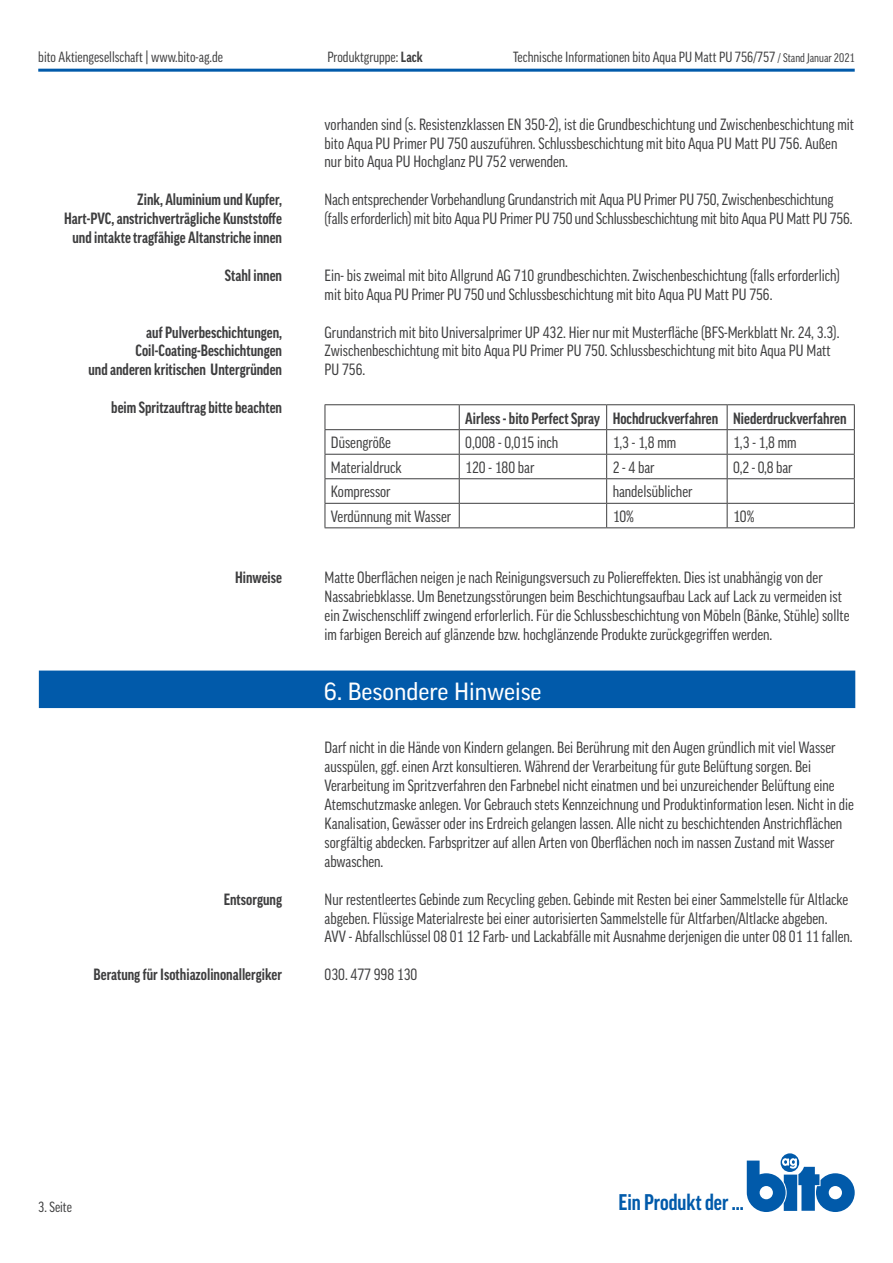
<style>
.page{position:relative;width:893px;height:1263px;background:#fff}
.page>*{position:absolute;margin:0;border:0;box-sizing:border-box;transform-origin:0 0}
.blauer_Balken{font:24px "Good Pro";color:#fff}
.t1{font:700 condensed 21.9px "Good Pro";color:#015aaa}
.Inhalt{font:condensed 15.75px/18.9px "Good Pro";color:#3e3e3f}
.Auflistung{font:700 condensed 15.75px "Good Pro";color:#3e3e3f}
.Inhalt-2{font:700 condensed 15.75px "Good Pro";color:#3e3e3f}
.t2{font:condensed 14.25px "Good Pro";color:#3e3e3f}
.s1{font-weight:700}
.s2{font-size:12px}
</style>
<div class="page">
<hr style="left:38px;top:69px;width:817px;height:3px;background:#015aaa">
<svg style="left:781px;top:1153px;width:18px;height:19px"></svg>
<svg style="left:747px;top:1158px;width:108px;height:54px"></svg>
<div style="left:39px;top:670px;width:816px;height:38px;background:#015aaa"></div>
<hr style="left:325px;top:404px;width:134px;height:1px;background:#3e3e3f">
<hr style="left:459px;top:404px;width:148px;height:1px;background:#3e3e3f">
<hr style="left:607px;top:404px;width:120px;height:1px;background:#3e3e3f">
<hr style="left:727px;top:404px;width:128px;height:1px;background:#3e3e3f">
<hr style="left:325px;top:429px;width:134px;height:1px;background:#3e3e3f">
<hr style="left:459px;top:429px;width:148px;height:1px;background:#3e3e3f">
<hr style="left:607px;top:429px;width:120px;height:1px;background:#3e3e3f">
<hr style="left:727px;top:429px;width:128px;height:1px;background:#3e3e3f">
<hr style="left:325px;top:454px;width:134px;height:1px;background:#3e3e3f">
<hr style="left:459px;top:454px;width:148px;height:1px;background:#3e3e3f">
<hr style="left:607px;top:454px;width:120px;height:1px;background:#3e3e3f">
<hr style="left:727px;top:454px;width:128px;height:1px;background:#3e3e3f">
<hr style="left:325px;top:478px;width:134px;height:1px;background:#3e3e3f">
<hr style="left:459px;top:478px;width:148px;height:1px;background:#3e3e3f">
<hr style="left:607px;top:478px;width:120px;height:1px;background:#3e3e3f">
<hr style="left:727px;top:478px;width:128px;height:1px;background:#3e3e3f">
<hr style="left:325px;top:503px;width:134px;height:1px;background:#3e3e3f">
<svg style="left:325px;top:405px;width:1px;height:122px"></svg>
<hr style="left:459px;top:503px;width:148px;height:1px;background:#3e3e3f">
<svg style="left:459px;top:405px;width:1px;height:122px"></svg>
<hr style="left:607px;top:503px;width:120px;height:1px;background:#3e3e3f">
<svg style="left:606px;top:405px;width:1px;height:122px"></svg>
<hr style="left:727px;top:503px;width:128px;height:1px;background:#3e3e3f">
<svg style="left:727px;top:405px;width:1px;height:122px"></svg>
<svg style="left:854px;top:405px;width:1px;height:122px"></svg>
<hr style="left:325px;top:527px;width:134px;height:1px;background:#3e3e3f">
<hr style="left:459px;top:527px;width:148px;height:1px;background:#3e3e3f">
<hr style="left:607px;top:527px;width:120px;height:1px;background:#3e3e3f">
<hr style="left:727px;top:527px;width:128px;height:1px;background:#3e3e3f">
<p class="t2" style="left:38px;top:49px;width:186px">bito Aktiengesellschaft | www.bito-ag.de</p>
<p class="t2" style="left:327px;top:49px;width:97px">Produktgruppe: <span class="s1">Lack</span></p>
<p class="t2" style="left:513px;top:49px;width:343px">Technische Informationen bito Aqua PU Matt PU 756/757 <span class="s2">/ Stand Januar 2021</span></p>
<p class="Auflistung" style="left:137px;top:191px;width:146px">Zink, Aluminium und Kupfer,</p>
<p class="Auflistung" style="left:64px;top:210px;width:219px">Hart-PVC, anstrichverträgliche Kunststoffe</p>
<p class="Auflistung" style="left:72px;top:229px;width:211px">und intakte tragfähige Altanstriche innen</p>
<p class="Auflistung" style="left:225px;top:266px;width:59px">Stahl innen</p>
<p class="Auflistung" style="left:146px;top:323px;width:137px">auf Pulverbeschichtungen,</p>
<p class="Auflistung" style="left:135px;top:342px;width:148px">Coil-Coating-Beschichtungen</p>
<p class="Auflistung" style="left:88px;top:361px;width:195px">und anderen kritischen Untergründen</p>
<p class="Auflistung" style="left:111px;top:399px;width:172px">beim Spritzauftrag bitte beachten</p>
<p class="Auflistung" style="left:235px;top:569px;width:49px">Hinweise</p>
<p class="Auflistung" style="left:224px;top:890px;width:60px">Entsorgung</p>
<p class="Auflistung" style="left:94px;top:966px;width:190px">Beratung für Isothiazolinonallergiker</p>
<p class="Inhalt" style="left:325px;top:115px;width:531px">vorhanden sind (s. Resistenzklassen EN 350-2), ist die Grundbeschichtung und Zwischenbeschichtung mit bito Aqua PU Primer PU 750 auszuführen. Schlussbeschichtung mit bito Aqua PU Matt PU 756. Außen nur bito Aqua PU Hochglanz PU 752 verwenden.</p>
<p class="Inhalt" style="left:325px;top:190px;width:529px">Nach entsprechender Vorbehandlung Grundanstrich mit Aqua PU Primer PU 750, Zwischenbeschichtung (falls erforderlich) mit bito Aqua PU Primer PU 750 und Schlussbeschichtung mit bito Aqua PU Matt PU 756.</p>
<p class="Inhalt" style="left:325px;top:266px;width:517px">Ein- bis zweimal mit bito Allgrund AG 710 grundbeschichten. Zwischenbeschichtung (falls erforderlich) mit bito Aqua PU Primer PU 750 und Schlussbeschichtung mit bito Aqua PU Matt PU 756.</p>
<p class="Inhalt" style="left:325px;top:322px;width:516px">Grundanstrich mit bito Universalprimer UP 432. Hier nur mit Musterfläche (BFS-Merkblatt Nr. 24, 3.3).<br>Zwischenbeschichtung mit bito Aqua PU Primer PU 750. Schlussbeschichtung mit bito Aqua PU Matt</p>
<p class="Inhalt" style="left:325px;top:360px;width:42px">PU 756.</p>
<p class="Inhalt-2" style="left:465px;top:409px;width:137px">Airless - bito Perfect Spray</p>
<p class="Inhalt-2" style="left:613px;top:409px;width:107px">Hochdruckverfahren</p>
<p class="Inhalt-2" style="left:733px;top:409px;width:115px">Niederdruckverfahren</p>
<p class="Inhalt" style="left:331px;top:433px;width:62px">Düsengröße</p>
<p class="Inhalt" style="left:465px;top:433px;width:95px">0,008 - 0,015 inch</p>
<p class="Inhalt" style="left:613px;top:433px;width:65px">1,3 - 1,8 mm</p>
<p class="Inhalt" style="left:733px;top:433px;width:65px">1,3 - 1,8 mm</p>
<p class="Inhalt" style="left:331px;top:458px;width:72px">Materialdruck</p>
<p class="Inhalt" style="left:465px;top:458px;width:71px">120 - 180 bar</p>
<p class="Inhalt" style="left:613px;top:458px;width:44px">2 - 4 bar</p>
<p class="Inhalt" style="left:733px;top:458px;width:61px">0,2 - 0,8 bar</p>
<p class="Inhalt" style="left:331px;top:482px;width:61px">Kompressor</p>
<p class="Inhalt" style="left:613px;top:482px;width:81px">handelsüblicher</p>
<p class="Inhalt" style="left:331px;top:507px;width:122px">Verdünnung mit Wasser</p>
<p class="Inhalt" style="left:613px;top:507px;width:23px">10%</p>
<p class="Inhalt" style="left:733px;top:507px;width:23px">10%</p>
<p class="Inhalt" style="left:325px;top:568px;width:526px">Matte Oberflächen neigen je nach Reinigungsversuch zu Poliereffekten. Dies ist unabhängig von der Nassabriebklasse. Um Benetzungsstörungen beim Beschichtungsaufbau Lack auf Lack zu vermeiden ist ein Zwischenschliff zwingend erforlerlich. Für die Schlussbeschichtung von Möbeln (Bänke, Stühle) sollte im farbigen Bereich auf glänzende bzw. hochglänzende Produkte zurückgegriffen werden.</p>
<p class="blauer_Balken" style="left:324px;top:677px;width:219px">6. Besondere Hinweise</p>
<p class="Inhalt" style="left:325px;top:738px;width:531px">Darf nicht in die Hände von Kindern gelangen. Bei Berührung mit den Augen gründlich mit viel Wasser ausspülen, ggf. einen Arzt konsultieren. Während der Verarbeitung für gute Belüftung sorgen. Bei Verarbeitung im Spritzverfahren den Farbnebel nicht einatmen und bei unzureichender Belüftung eine Atemschutzmaske anlegen. Vor Gebrauch stets Kennzeichnung und Produktinformation lesen. Nicht in die Kanalisation, Gewässer oder ins Erdreich gelangen lassen. Alle nicht zu beschichtenden Anstrichflächen sorgfältig abdecken. Farbspritzer auf allen Arten von Oberflächen noch im nassen Zustand mit Wasser abwaschen.</p>
<p class="Inhalt" style="left:325px;top:889px;width:525px">Nur restentleertes Gebinde zum Recycling geben. Gebinde mit Resten bei einer Sammelstelle für Altlacke abgeben. Flüssige Materialreste bei einer autorisierten Sammelstelle für Altfarben/Altlacke abgeben.</p>
<p class="Inhalt" style="left:325px;top:927px;width:530px">AVV - Abfallschlüssel 08 01 12 Farb- und Lackabfälle mit Ausnahme derjenigen die unter 08 01 11 fallen.</p>
<p class="Inhalt" style="left:325px;top:965px;width:94px">030. 477 998 130</p>
<p class="t2" style="left:38px;top:1199px;width:35px">3. Seite</p>
<h2 class="t1" style="left:618px;top:1190px;width:127px">Ein Produkt der ...</h2>
</div>
